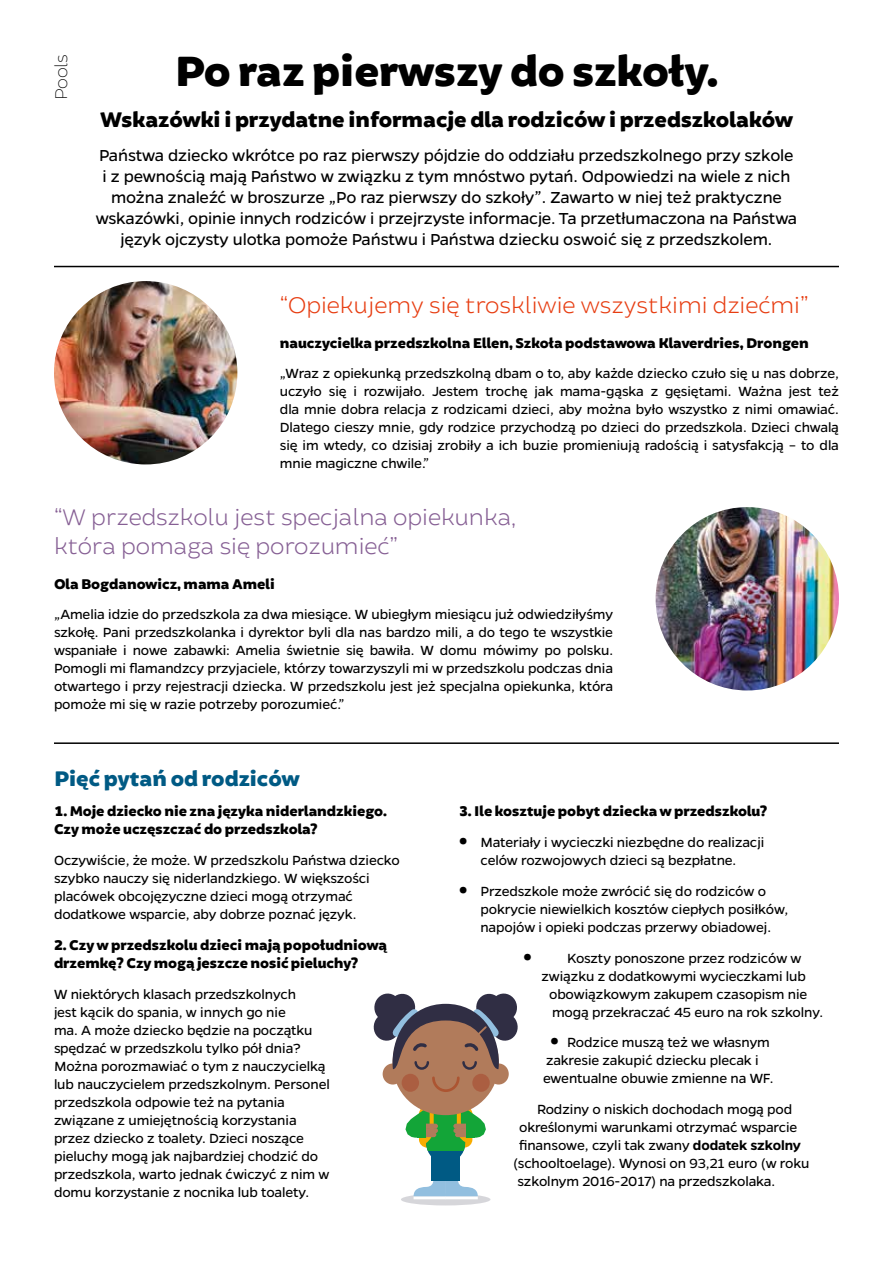
<style>
.page{position:relative;width:893px;height:1263px;background:#fff}
.page>*{position:absolute;margin:0;border:0;box-sizing:border-box;transform-origin:0 0}
.t1{font:900 45px "Brocha";color:#000}
.t2{font:300 24px/28.8px "Brocha";color:#865f94}
.t3{font:300 24px "Brocha";color:#e73d11}
.t4{font:900 22.5px "Brocha";color:#000}
.t5{font:900 22.5px "Brocha";color:#005a84}
.t6{font:18px/21px "Gentona";letter-spacing:-.01em;color:#000;text-align:center}
.t7{font:100 18px "Brocha";letter-spacing:-.005em;color:#000}
.t8{font:15px/18px "Gentona";letter-spacing:-.01em;color:#000}
.t9{font:900 15px/18px "Brocha";color:#000}
.s1{font-weight:800;font-size:22.5px}
.s2{font-weight:600}
</style>
<div class="page">
<svg style="left:401px;top:1193px;width:89px;height:12px"></svg>
<hr style="left:414px;top:1196px;width:32px;height:3px;background:#fff">
<hr style="left:445px;top:1196px;width:33px;height:3px;background:#fff">
<svg style="left:414px;top:1181px;width:64px;height:15px"></svg>
<svg style="left:428px;top:1151px;width:36px;height:12px"></svg>
<div style="left:432px;top:1152px;width:28px;height:29px;background:#005a84"></div>
<svg style="left:373px;top:993px;width:145px;height:158px"></svg>
<img style="left:54px;top:281px;width:183px;height:183px;border-radius:92px">
<img style="left:656px;top:507px;width:183px;height:183px;border-radius:92px">
<hr style="left:54px;top:266px;width:785px;height:1px;background:#000">
<hr style="left:54px;top:742px;width:785px;height:2px;background:#000">
<p class="t7" style="left:51px;top:100px;width:48px;rotate:-90deg">Pools</p>
<h1 class="t1" style="left:175px;top:43px;width:545px">Po raz pierwszy do szkoły.</h1>
<h3 class="t4" style="left:100px;top:106px;width:694px">Wskazówki i przydatne informacje dla rodziców i przedszkolaków</h3>
<p class="t6" style="left:96px;top:144px;width:703px">Państwa dziecko wkrótce po raz pierwszy pójdzie do oddziału przedszkolnego przy szkole i z pewnością mają Państwo w związku z tym mnóstwo pytań. Odpowiedzi na wiele z nich można znaleźć w broszurze „Po raz pierwszy do szkoły”. Zawarto w niej też praktyczne wskazówki, opinie innych rodziców i przejrzyste informacje. Ta przetłumaczona na Państwa język ojczysty ulotka pomoże Państwu i Państwa dziecku oswoić się z przedszkolem.</p>
<h2 class="t3" style="left:280px;top:290px;width:530px">“Opiekujemy się troskliwie wszystkimi dziećmi”</h2>
<p class="t9" style="left:280px;top:334px;width:530px">nauczycielka przedszkolna Ellen, Szkoła podstawowa Klaverdries, Drongen</p>
<p class="t8" style="left:280px;top:365px;width:561px;text-align:justify">„Wraz z opiekunką przedszkolną dbam o to, aby każde dziecko czuło się u nas dobrze, uczyło się i rozwijało. Jestem trochę jak mama-gąska z gęsiętami. Ważna jest też dla mnie dobra relacja z rodzicami dzieci, aby można było wszystko z nimi omawiać.<br>Dlatego cieszy mnie, gdy rodzice przychodzą po dzieci do przedszkola. Dzieci chwalą się im wtedy, co dzisiaj zrobiły a ich buzie promieniują radością i satysfakcją – to dla mnie magiczne chwile.”</p>
<h2 class="t2" style="left:54px;top:502px;width:464px">“W przedszkolu jest specjalna opiekunka, która pomaga się porozumieć”</h2>
<p class="t9" style="left:54px;top:575px;width:222px">Ola Bogdanowicz, mama Ameli</p>
<p class="t8" style="left:54px;top:605px;width:561px;text-align:justify">„Amelia idzie do przedszkola za dwa miesiące. W ubiegłym miesiącu już odwiedziłyśmy szkołę. Pani przedszkolanka i dyrektor byli dla nas bardzo mili, a do tego te wszystkie wspaniałe i nowe zabawki: Amelia świetnie się bawiła. W domu mówimy po polsku.<br>Pomogli mi flamandzcy przyjaciele, którzy towarzyszyli mi w przedszkolu podczas dnia otwartego i przy rejestracji dziecka. W przedszkolu jest jeż specjalna opiekunka, która pomoże mi się w razie potrzeby porozumieć.”</p>
<h3 class="t5" style="left:54px;top:764px;width:247px">Pięć pytań od rodziców</h3>
<p class="t9" style="left:54px;top:803px;width:335px">1. Moje dziecko nie zna języka niderlandzkiego.<br>Czy może uczęszczać do przedszkola?</p>
<p class="t8" style="left:54px;top:851px;width:347px">Oczywiście, że może. W przedszkolu Państwa dziecko szybko nauczy się niderlandzkiego. W większości placówek obcojęzyczne dzieci mogą otrzymać dodatkowe wsparcie, aby dobrze poznać język.</p>
<p class="t9" style="left:54px;top:936px;width:335px">2. Czy w przedszkolu dzieci mają popołudniową drzemkę? Czy mogą jeszcze nosić pieluchy?</p>
<p class="t8" style="left:54px;top:985px;width:277px">W niektórych klasach przedszkolnych<br>jest kącik do spania, w innych go nie<br>ma. A może dziecko będzie na początku spędzać w przedszkolu tylko pół dnia?<br>Można porozmawiać o tym z nauczycielką lub nauczycielem przedszkolnym. Personel przedszkola odpowie też na pytania związane z umiejętnością korzystania przez dziecko z toalety. Dzieci noszące pieluchy mogą jak najbardziej chodzić do przedszkola, warto jednak ćwiczyć z nim w domu korzystanie z nocnika lub toalety.</p>
<p class="t9" style="left:459px;top:803px;width:310px">3. Ile kosztuje pobyt dziecka w przedszkolu?</p>
<p class="t8" style="left:459px;top:833px;width:307px;text-align:center"><span class="s1">•</span> Materiały i wycieczki niezbędne do realizacji celów rozwojowych dzieci są bezpłatne.</p>
<p class="t8" style="left:480px;top:882px;width:309px;text-indent:-21px"><span class="s1">•</span> Przedszkole może zwrócić się do rodziców o pokrycie niewielkich kosztów ciepłych posiłków, napojów i opieki podczas przerwy obiadowej.</p>
<p class="t8" style="left:524px;top:949px;width:279px"><span class="s1">•</span> Koszty ponoszone przez rodziców w</p>
<p class="t8" style="left:542px;top:967px;width:266px">związku z dodatkowymi wycieczkami lub</p>
<p class="t8" style="left:549px;top:985px;width:260px">obowiązkowym zakupem czasopism nie</p>
<p class="t8" style="left:552px;top:1003px;width:272px">mogą przekraczać 45 euro na rok szkolny.</p>
<p class="t8" style="left:543px;top:1034px;width:232px;text-indent:7px"><span class="s1">•</span> Rodzice muszą też we własnym zakresie zakupić dziecku plecak i ewentualne obuwie zmienne na WF.</p>
<p class="t8" style="left:537px;top:1100px;width:257px">Rodziny o niskich dochodach mogą pod</p>
<p class="t8" style="left:519px;top:1118px;width:280px">określonymi warunkami otrzymać wsparcie</p>
<p class="t8" style="left:519px;top:1136px;width:283px">finansowe, czyli tak zwany <span class="s2">dodatek szkolny</span></p>
<p class="t8" style="left:513px;top:1154px;width:298px">(schooltoelage). Wynosi on 93,21 euro (w roku</p>
<p class="t8" style="left:518px;top:1172px;width:259px">szkolnym 2016-2017) na przedszkolaka.</p>
</div>
